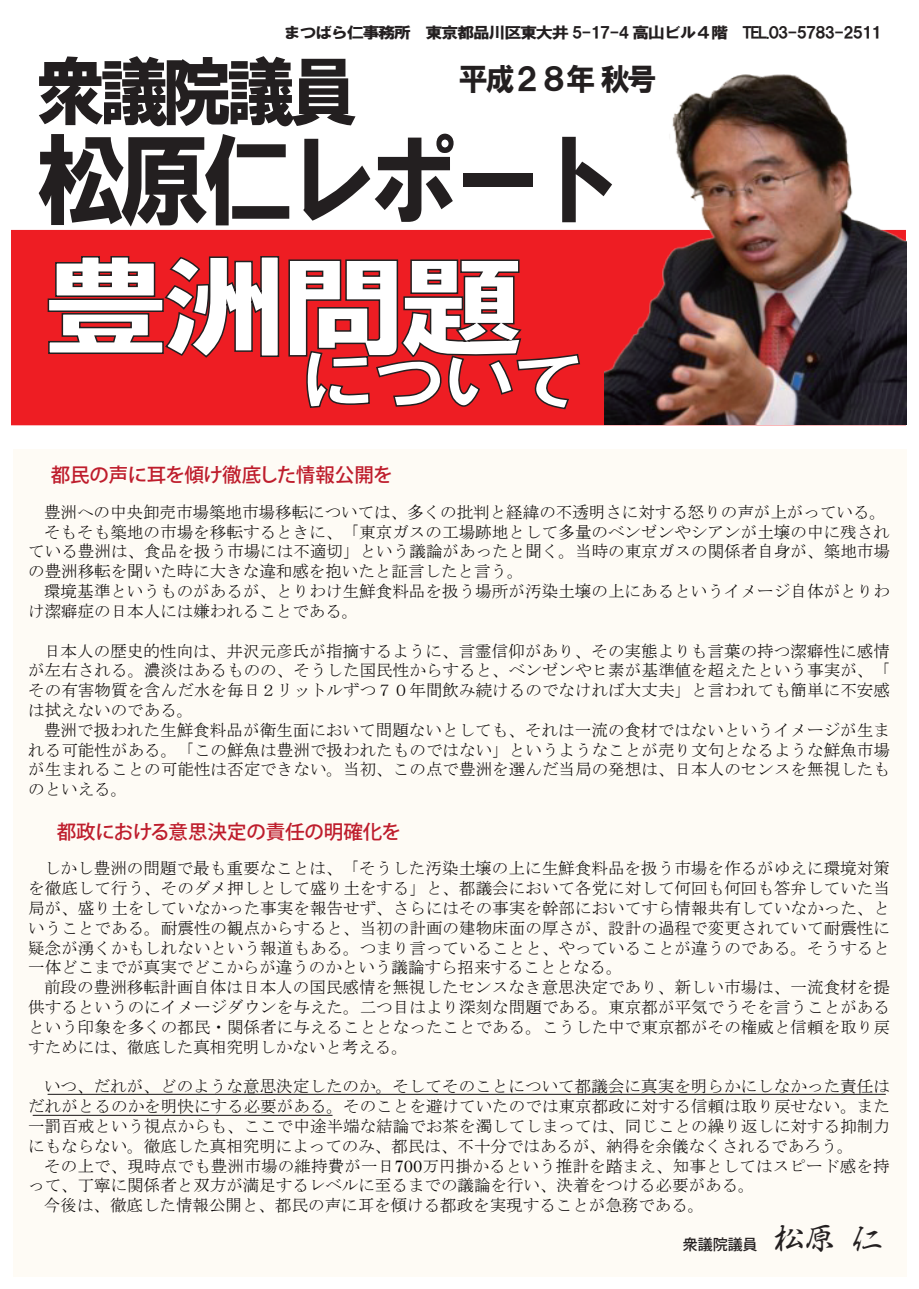
<style>
.page{position:relative;width:919px;height:1289px;background:#fff}
.page>*{position:absolute;margin:0;border:0;box-sizing:border-box;transform-origin:0 0}
.t1{font:109.65px "HGS Soei Kakugothic UB";color:#fff;scale:1.16 1}
.t2{font:100.8px "HGS Soei Kakugothic UB";letter-spacing:-.09em;color:#231f20;scale:.91 1}
.t3{font:74.7px "HGS Soei Kakugothic UB";letter-spacing:-.09em;color:#231f20;scale:.93 1}
.t4{font:64.95px "HGS Soei Kakugothic UB";color:#fff;scale:1.16 1}
.t5{font:30.9px "HGS Soei Kakugothic UB";letter-spacing:-.09em;color:#231f20;scale:.96 1}
.t6{font:500 19.5px "Koz Go Pro";letter-spacing:-.01em;color:#be1d2c}
.t7{font:16.5px/19.8px "MS Mincho";letter-spacing:.005em;color:#060303;text-align:justify}
.t8{font:15.45px "HGS Soei Kakugothic UB";letter-spacing:-.09em;color:#231f20;scale:1.12 1}
.t9{font:500 15px "Koz Go Pro";color:#231f20}
.s1{font-family:"Century"}
.s2{font-family:"Hakusyu Gyosyo Pro kk";font-weight:400;font-size:31.5px}
</style>
<div class="page">
<div style="left:13px;top:449px;width:893px;height:827px;background:#fefbf5"></div>
<div style="left:11px;top:230px;width:894px;height:195px;background:#ee1d23"></div>
<svg style="left:47px;top:256px;width:233px;height:102px"></svg>
<svg style="left:288px;top:259px;width:292px;height:151px"></svg>
<img style="left:604px;top:74px;width:302px;height:350px">
<hr style="left:48px;top:1093px;width:837px;height:1px;background:#231f20">
<hr style="left:33px;top:1114px;width:299px;height:1px;background:#231f20">
<p class="t8" style="left:283px;top:24px;width:550px">まつばら仁事務所　東京都品川区東大井 5-17-4 高山ビル４階　TEL.03-5783-2511　</p>
<h3 class="t3" style="left:36px;top:54px;width:348px">衆議院議員</h3>
<h3 class="t5" style="left:458px;top:63px;width:208px">平成２８年 秋号</h3>
<h2 class="t2" style="left:36px;top:129px;width:650px">松原仁レポート</h2>
<h1 class="t1" style="left:42px;top:252px;width:419px">豊洲問題</h1>
<h3 class="t4" style="left:301px;top:348px;width:248px">について</h3>
<p class="t6" style="left:51px;top:462px;width:343px">都民の声に耳を傾け徹底した情報公開を</p>
<p class="t7" style="left:44px;top:502px;width:843px">豊洲への中央卸売市場築地市場移転については、多くの批判と経緯の不透明さに対する怒りの声が上がっている。</p>
<p class="t7" style="left:44px;top:522px;width:847px">そもそも築地の市場を移転するときに、「東京ガスの工場跡地として多量のベンゼンやシアンが土壌の中に残され</p>
<p class="t7" style="left:28px;top:541px;width:863px">ている豊洲は、食品を扱う市場には不適切」という議論があったと聞く。当時の東京ガスの関係者自身が、築地市場</p>
<p class="t7" style="left:28px;top:561px;width:496px">の豊洲移転を聞いた時に大きな違和感を抱いたと証言したと言う。</p>
<p class="t7" style="left:44px;top:581px;width:847px">環境基準というものがあるが、とりわけ生鮮食料品を扱う場所が汚染土壌の上にあるというイメージ自体がとりわ</p>
<p class="t7" style="left:28px;top:601px;width:331px">け潔癖症の日本人には嫌われることである。</p>
<p class="t7" style="left:28px;top:640px;width:863px;text-indent:16px">日本人の歴史的性向は、井沢元彦氏が指摘するように、言霊信仰があり、その実態よりも言葉の持つ潔癖性に感情が左右される。濃淡はあるものの、そうした国民性からすると、ベンゼンやヒ素が基準値を超えたという事実が、「その有害物質を含んだ水を毎日２リットルずつ７０年間飲み続けるのでなければ大丈夫」と言われても簡単に不安感は拭えないのである。</p>
<p class="t7" style="left:28px;top:720px;width:863px;text-indent:16px">豊洲で扱われた生鮮食料品が衛生面において問題ないとしても、それは一流の食材ではないというイメージが生まれる可能性がある。「この鮮魚は豊洲で扱われたものではない」というようなことが売り文句となるような鮮魚市場が生まれることの可能性は否定できない。当初、この点で豊洲を選んだ当局の発想は、日本人のセンスを無視したものといえる。</p>
<p class="t6" style="left:57px;top:819px;width:346px">都政における意思決定の責任の明確化を</p>
<p class="t7" style="left:28px;top:858px;width:863px;text-indent:16px">しかし豊洲の問題で最も重要なことは、「そうした汚染土壌の上に生鮮食料品を扱う市場を作るがゆえに環境対策を徹底して行う、そのダメ押しとして盛り土をする」と、都議会において各党に対して何回も何回も答弁していた当局が、盛り土をしていなかった事実を報告せず、さらにはその事実を幹部においてすら情報共有していなかった、ということである。耐震性の観点からすると、当初の計画の建物床面の厚さが、設計の過程で変更されていて耐震性に疑念が湧くかもしれないという報道もある。つまり言っていることと、やっていることが違うのである。そうすると一体どこまでが真実でどこからが違うのかという議論すら招来することとなる。</p>
<p class="t7" style="left:28px;top:977px;width:863px;text-indent:16px">前段の豊洲移転計画自体は日本人の国民感情を無視したセンスなき意思決定であり、新しい市場は、一流食材を提供するというのにイメージダウンを与えた。二つ目はより深刻な問題である。東京都が平気でうそを言うことがあるという印象を多くの都民・関係者に与えることとなったことである。こうした中で東京都がその権威と信頼を取り戻すためには、徹底した真相究明しかないと考える。</p>
<p class="t7" style="left:28px;top:1076px;width:863px;text-indent:16px">いつ、だれが、どのような意思決定したのか。そしてそのことについて都議会に真実を明らかにしなかった責任はだれがとるのかを明快にする必要がある。そのことを避けていたのでは東京都政に対する信頼は取り戻せない。また一罰百戒という視点からも、ここで中途半端な結論でお茶を濁してしまっては、同じことの繰り返しに対する抑制力にもならない。徹底した真相究明によってのみ、都民は、不十分ではあるが、納得を余儀なくされるであろう。</p>
<p class="t7" style="left:44px;top:1155px;width:847px">その上で、現時点でも豊洲市場の維持費が一日<span class="s1">700</span>万円掛かるという推計を踏まえ、知事としてはスピード感を持</p>
<p class="t7" style="left:28px;top:1175px;width:727px">って、丁寧に関係者と双方が満足するレベルに至るまでの議論を行い、決着をつける必要がある。</p>
<p class="t7" style="left:44px;top:1195px;width:662px">今後は、徹底した情報公開と、都民の声に耳を傾ける都政を実現することが急務である。</p>
<p class="t9" style="left:682px;top:1235px;width:202px">衆議院議員 <span class="s2">松原 仁</span></p>
</div>
